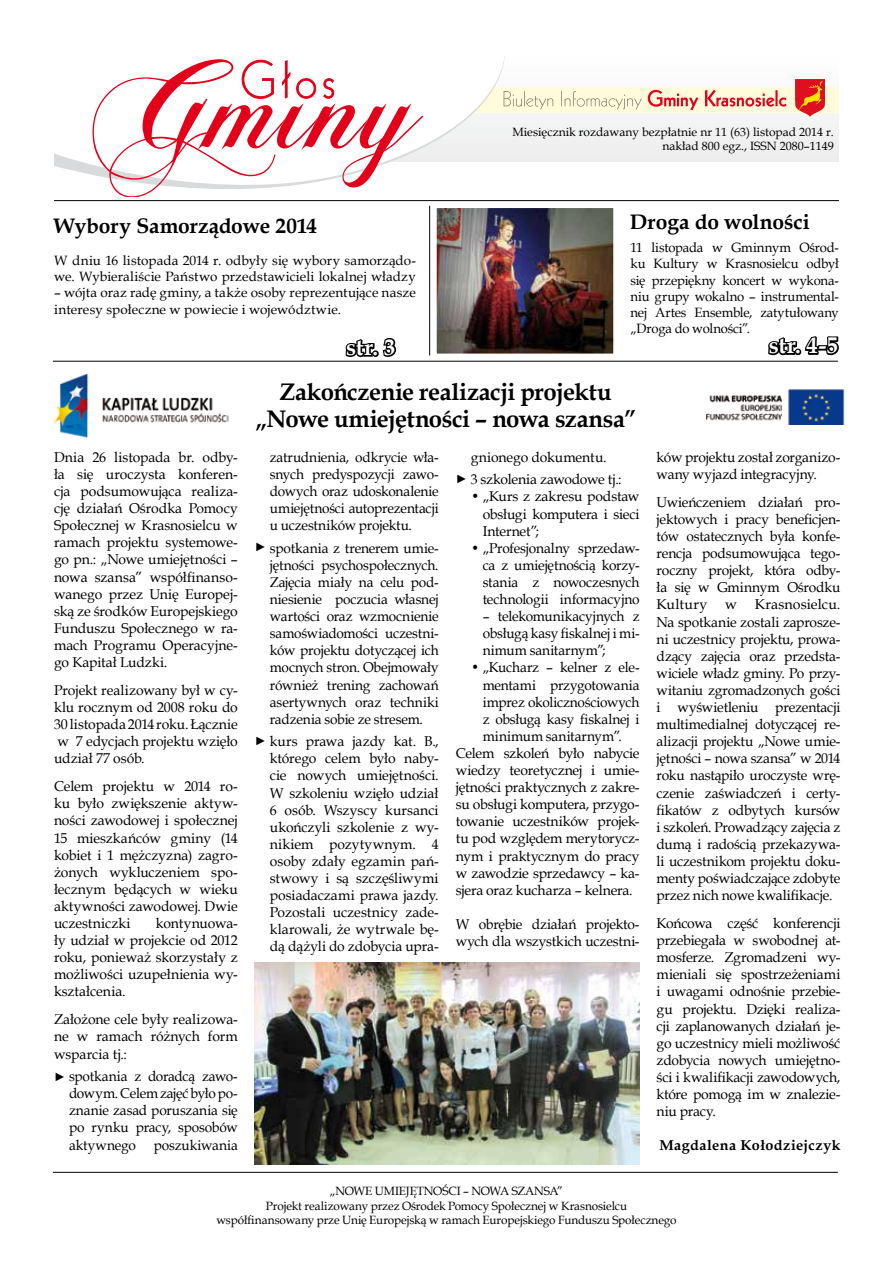
<style>
.page{position:relative;width:893px;height:1263px;background:#fff}
.page>*{position:absolute;margin:0;border:0;box-sizing:border-box;transform-origin:0 0}
.t1{font:700 24px/27px "Book Antiqua";letter-spacing:-.02em;color:#000;text-align:center}
.t2{font:700 22.65px "Book Antiqua";letter-spacing:.015em;color:#fff}
.t3{font:700 21px "Book Antiqua";color:#000}
.t4{font:14.25px/17.1px "Book Antiqua";letter-spacing:-.01em;color:#000;text-align:justify}
.t5{font:14.25px/17.1px "Book Antiqua";letter-spacing:-.01em;color:#000;text-align:justify;scale:.96 1}
.t6{font:700 14.25px "Book Antiqua";letter-spacing:.03em;color:#000}
.t7{font:13.5px/16.2px "Book Antiqua";letter-spacing:.005em;color:#000}
.t8{font:12px/14.4px "Book Antiqua";color:#000;text-align:right}
.s1{font-size:12px}
</style>
<div class="page">
<hr style="left:53px;top:361px;width:785px;height:1px;background:#000">
<hr style="left:53px;top:1172px;width:785px;height:1px;background:#000">
<hr style="left:54px;top:200px;width:785px;height:1px;background:#000">
<svg style="left:343px;top:338px;width:55px;height:24px"></svg>
<div style="left:507px;top:114px;width:141px;height:47px;background:#f1f1f1"></div>
<svg style="left:507px;top:91px;width:135px;height:19px;background:#f2eccf"></svg>
<svg style="left:54px;top:56px;width:453px;height:119px"></svg>
<svg style="left:648px;top:79px;width:191px;height:283px"></svg>
<svg style="left:93px;top:59px;width:330px;height:138px"></svg>
<hr style="left:429px;top:206px;width:1px;height:149px;background:#000">
<img style="left:52px;top:374px;width:177px;height:63px">
<img style="left:705px;top:389px;width:140px;height:36px">
<img style="left:255px;top:963px;width:385px;height:201px">
<img style="left:438px;top:209px;width:174px;height:143px">
<div style="left:433px;top:204px;width:184px;height:153px;border:4px solid #fff"></div>
<p class="t8" style="left:512px;top:124px;width:323px">Miesięcznik rozdawany bezpłatnie nr 11 (63) listopad 2014 r. nakład 800 egz., ISSN 2080–1149</p>
<h3 class="t3" style="left:54px;top:211px;width:265px">Wybory Samorządowe 2014</h3>
<h3 class="t3" style="left:630px;top:207px;width:182px">Droga do wolności</h3>
<p class="t7" style="left:630px;top:239px;width:210px;text-align:justify">11 listopada w Gminnym Ośrod&shy;ku Kultury w Krasnosielcu odbył się przepiękny koncert w wykona&shy;niu grupy wokalno – instrumental&shy;nej Artes Ensemble, zatytułowany „Droga do wolności”.</p>
<p class="t7" style="left:54px;top:252px;width:363px">W dniu 16 listopada 2014 r. odbyły się wybory samorządo&shy;we. Wybieraliście Państwo przedstawicieli lokalnej władzy</p>
<p class="t7" style="left:54px;top:284px;width:363px">– wójta oraz radę gminy, a także osoby reprezentujące nasze interesy społeczne w powiecie i województwie.</p>
<h2 class="t2" style="left:346px;top:332px;width:51px">str. 3</h2>
<h2 class="t2" style="left:769px;top:330px;width:71px">str. 4-5</h2>
<p class="t4" style="left:54px;top:448px;width:185px">Dnia 26 listopada br. odby&shy;ła się uroczysta konferen&shy;cja podsumowująca realiza&shy;cję działań Ośrodka Pomocy Społecznej w Krasnosielcu w ramach projektu systemowe&shy;go pn.: „Nowe umiejętności – nowa szansa” współfinanso&shy;wanego przez Unię Europej&shy;ską ze środków Europejskiego Funduszu Społecznego w ra&shy;mach Programu Operacyjne&shy;go Kapitał Ludzki.</p>
<p class="t4" style="left:54px;top:681px;width:185px">Projekt realizowany był w cy&shy;klu rocznym od 2008 roku do 30 listopada 2014 roku. Łącznie w 7 edycjach projektu wzięło udział 77 osób.</p>
<p class="t4" style="left:54px;top:777px;width:185px">Celem projektu w 2014 ro&shy;ku było zwiększenie aktyw&shy;ności zawodowej i społecznej 15 mieszkańców gminy (14 kobiet i 1 mężczyzna) zagro&shy;żonych wykluczeniem spo&shy;łecznym będących w wieku aktywności zawodowej. Dwie uczestniczki</p>
<p class="t4" style="left:54px;top:914px;width:185px;text-indent:102px">kontynuowa&shy;ły udział w projekcie od 2012 roku, ponieważ skorzystały z możliwości uzupełnienia wy&shy;kształcenia.</p>
<p class="t4" style="left:54px;top:1011px;width:185px">Założone cele były realizowa&shy;ne w ramach różnych form wsparcia tj.:</p>
<p class="t5" style="left:69px;top:1067px;width:177px;text-indent:-15px"><span class="s1">►</span> spotkania z doradcą zawo&shy;dowym. Celem zajęć było po&shy;znanie zasad poruszania się po rynku pracy, sposobów aktywnego</p>
<p class="t5" style="left:154px;top:1136px;width:89px">poszukiwania</p>
<h1 class="t1" style="left:255px;top:378px;width:382px">Zakończenie realizacji projektu „Nowe umiejętności – nowa szansa”</h1>
<p class="t5" style="left:270px;top:448px;width:177px">zatrudnienia, odkrycie wła&shy;snych predyspozycji zawo&shy;dowych oraz udoskonalenie umiejętności autoprezentacji u uczestników projektu.</p>
<p class="t5" style="left:270px;top:539px;width:177px;text-indent:-15px"><span class="s1">►</span> spotkania z trenerem umie&shy;jętności psychospołecznych.<br>Zajęcia miały na celu pod&shy;niesienie poczucia własnej wartości oraz wzmocnienie samoświadomości uczestni&shy;ków projektu dotyczącej ich mocnych stron. Obejmowały również trening zachowań asertywnych oraz techniki radzenia sobie ze stresem.</p>
<p class="t4" style="left:270px;top:732px;width:170px;text-indent:-15px"><span class="s1">►</span> kurs prawa jazdy kat. B., którego celem było naby&shy;cie nowych umiejętności.<br>W szkoleniu wzięło udział 6 osób. Wszyscy kursanci ukończyli szkolenie z wy&shy;nikiem pozytywnym. 4 osoby zdały egzamin pań&shy;stwowy i są szczęśliwymi posiadaczami prawa jazdy.<br>Pozostali uczestnicy zade&shy;klarowali, że wytrwale bę&shy;dą dążyli do zdobycia upra-</p>
<p class="t4" style="left:456px;top:445px;width:167px;line-height:22.5px;text-align:center">gnionego dokumentu.<br><span class="s1">►</span> 3 szkolenia zawodowe tj.:</p>
<p class="t4" style="left:483px;top:488px;width:158px;text-indent:-11px">• „Kurs z zakresu podstaw obsługi komputera i sieci Internet”;</p>
<p class="t5" style="left:483px;top:539px;width:165px;text-indent:-10px">• „Profesjonalny sprzedaw&shy;ca z umiejętnością korzy&shy;stania z nowoczesnych technologii informacyjno</p>
<p class="t5" style="left:483px;top:607px;width:165px">– telekomunikacyjnych z obsługą kasy fiskalnej i mi&shy;nimum sanitarnym”;</p>
<p class="t5" style="left:472px;top:659px;width:176px">• „Kucharz – kelner z ele-</p>
<p class="t5" style="left:483px;top:676px;width:165px">mentami przygotowania</p>
<p class="t5" style="left:483px;top:693px;width:165px">imprez okolicznościowych</p>
<p class="t5" style="left:483px;top:710px;width:165px">z obsługą kasy fiskalnej i</p>
<p class="t5" style="left:483px;top:727px;width:146px">minimum sanitarnym”.</p>
<p class="t4" style="left:456px;top:744px;width:185px">Celem szkoleń było nabycie</p>
<p class="t4" style="left:456px;top:761px;width:185px">wiedzy teoretycznej i umie-</p>
<p class="t4" style="left:456px;top:778px;width:185px">jętności praktycznych z zakre-</p>
<p class="t4" style="left:456px;top:795px;width:185px">su obsługi komputera, przygo-</p>
<p class="t4" style="left:456px;top:813px;width:185px">towanie uczestników projek-</p>
<p class="t4" style="left:456px;top:830px;width:185px">tu pod względem merytorycz-</p>
<p class="t4" style="left:456px;top:847px;width:185px">nym i praktycznym do pracy</p>
<p class="t4" style="left:456px;top:864px;width:185px">w zawodzie sprzedawcy – ka-</p>
<p class="t4" style="left:456px;top:881px;width:178px">sjera oraz kucharza – kelnera.</p>
<p class="t4" style="left:456px;top:915px;width:185px">W obrębie działań projekto&shy;wych dla wszystkich uczestni-</p>
<p class="t4" style="left:657px;top:448px;width:185px">ków projektu został zorganizo&shy;wany wyjazd integracyjny.</p>
<p class="t4" style="left:657px;top:493px;width:185px">Uwieńczeniem działań pro&shy;jektowych i pracy beneficjen&shy;tów ostatecznych była konfe&shy;rencja podsumowująca tego&shy;roczny projekt, która odby&shy;ła się w Gminnym Ośrodku Kultury w Krasnosielcu.<br>Na spotkanie zostali zaprosze&shy;ni uczestnicy projektu, prowa&shy;dzący zajęcia oraz przedsta&shy;wiciele władz gminy. Po przy&shy;witaniu zgromadzonych gości i wyświetleniu prezentacji multimedialnej dotyczącej re&shy;alizacji projektu „Nowe umie&shy;jętności – nowa szansa” w 2014 roku nastąpiło uroczyste wrę&shy;czenie zaświadczeń i certy&shy;fikatów z odbytych kursów i szkoleń. Prowadzący zajęcia z dumą i radością przekazywa&shy;li uczestnikom projektu doku&shy;menty poświadczające zdobyte przez nich nowe kwalifikacje.</p>
<p class="t4" style="left:657px;top:914px;width:185px">Końcowa część konferencji przebiegała w swobodnej at&shy;mosferze. Zgromadzeni wy&shy;mieniali się spostrzeżeniami i uwagami odnośnie przebie&shy;gu projektu. Dzięki realiza&shy;cji zaplanowanych działań je&shy;go uczestnicy mieli możliwość zdobycia nowych umiejętno&shy;ści i kwalifikacji zawodowych, które pomogą im w znalezie&shy;niu pracy.</p>
<p class="t6" style="left:659px;top:1136px;width:183px">Magdalena Kołodziejczyk</p>
<p class="t8" style="left:216px;top:1183px;width:462px;text-align:center">„NOWE UMIEJĘTNOŚCI – NOWA SZANSA”<br>Projekt realizowany przez Ośrodek Pomocy Społecznej w Krasnosielcu współfinansowany prze Unię Europejską w ramach Europejskiego Funduszu Społecznego</p>
</div>
